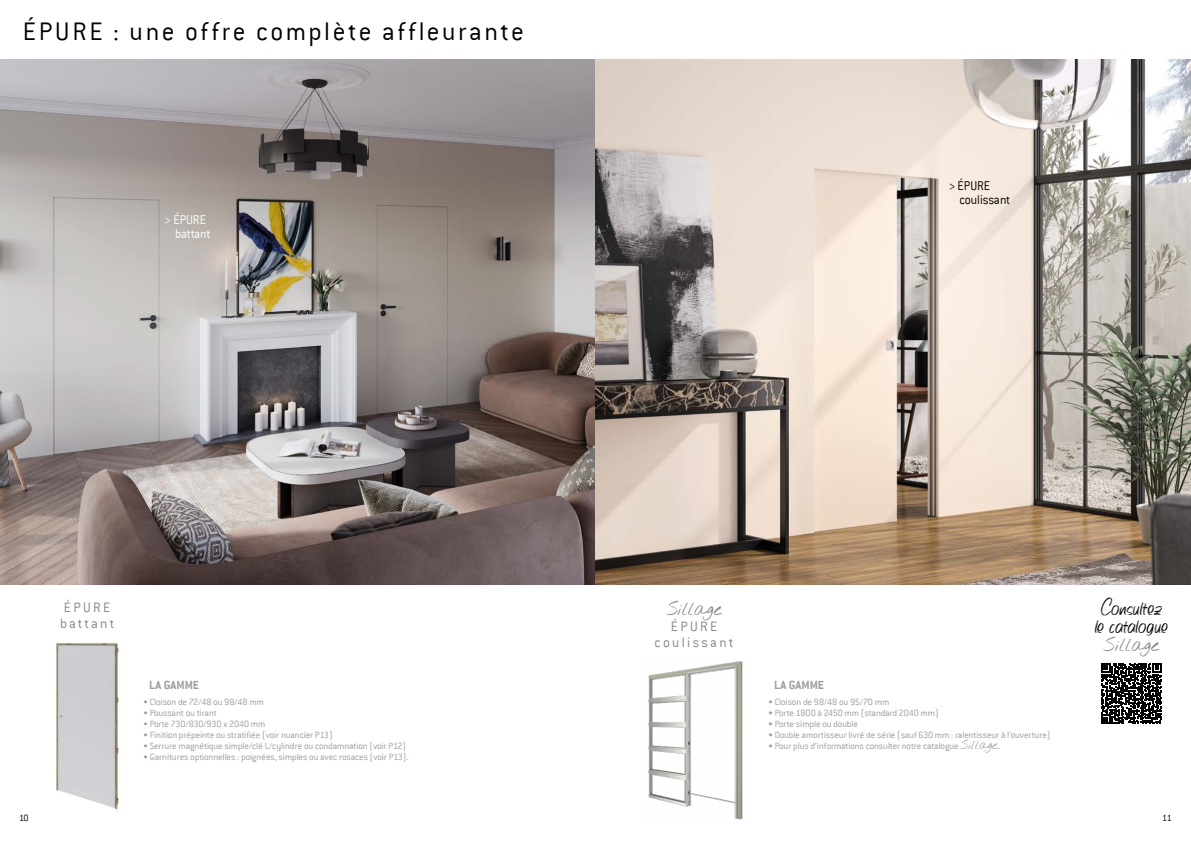
<style>
.page{position:relative;width:1191px;height:842px;background:#fff}
.page>*{position:absolute;margin:0;border:0;box-sizing:border-box;transform-origin:0 0}
.t1{font:300 28px "Conduit ITC";letter-spacing:.095em;color:#000}
.t2{font:300 15px/16px "Conduit ITC";letter-spacing:.16em;color:#878787}
.t3{font:15px "Nothing You Could Do";color:#878787}
.t4{font:14.7px/18px "Bonitto";letter-spacing:.03em;color:#000;text-align:center}
.t5{font:300 14px/14px "Conduit ITC";color:#000;scale:.95 1}
.t6{font:300 14px/14px "Conduit ITC";letter-spacing:-.01em;color:#fff;scale:.95 1}
.t7{font:700 13px "Conduit ITC";color:#9c9e9e}
.t8{font:300 10px "Conduit ITC";letter-spacing:-.015em;color:#9d9d9c}
.t9{font:300 10px "Conduit ITC";color:#000}
.s1{font-family:"Nothing You Could Do";font-weight:400}
</style>
<div class="page">
<img style="left:56px;top:643px;width:63px;height:168px">
<img style="left:0;top:60px;width:1191px;height:524px">
<img style="left:648px;top:661px;width:95px;height:159px">
<svg style="left:1101px;top:663px;width:60px;height:61px"></svg>
<h1 class="t1" style="left:23px;top:16px;width:503px">ÉPURE : une offre complète affleurante</h1>
<h3 class="t6" style="left:175px;top:213px;width:39px;text-indent:-11px">&gt; ÉPURE battant</h3>
<h3 class="t5" style="left:959px;top:179px;width:55px;text-indent:-11px">&gt; ÉPURE coulissant</h3>
<h2 class="t2" style="left:60px;top:599px;width:56px">ÉPURE battant</h2>
<h2 class="t3" style="left:666px;top:601px;width:57px">Sillage</h2>
<h2 class="t2" style="left:654px;top:618px;width:81px;text-align:center">ÉPURE coulissant</h2>
<h3 class="t7" style="left:149px;top:678px;width:51px">LA GAMME</h3>
<p class="t8" style="left:144px;top:696px;width:122px">• Cloison de 72/48 ou 98/48 mm</p>
<p class="t8" style="left:144px;top:707px;width:75px">• Poussant ou tirant</p>
<p class="t8" style="left:144px;top:718px;width:123px">• Porte 730/830/930 x 2040 mm</p>
<p class="t8" style="left:144px;top:729px;width:190px">• Finition prépeinte ou stratifiée (voir nuancier P13)</p>
<p class="t8" style="left:144px;top:740px;width:264px">• Serrure magnétique simple/clé L/cylindre ou condamnation (voir P12)</p>
<p class="t8" style="left:144px;top:751px;width:266px">• Garnitures optionnelles : poignées, simples ou avec rosaces (voir P13).</p>
<h3 class="t7" style="left:774px;top:678px;width:51px">LA GAMME</h3>
<p class="t8" style="left:768px;top:696px;width:122px">• Cloison de 98/48 ou 95/70 mm</p>
<p class="t8" style="left:768px;top:707px;width:172px">• Porte 1800 à 2450 mm (standard 2040 mm)</p>
<p class="t8" style="left:768px;top:718px;width:91px">• Porte simple ou double</p>
<p class="t8" style="left:768px;top:729px;width:283px">• Double amortisseur livré de série (sauf 630 mm : ralentisseur à l’ouverture)</p>
<p class="t8" style="left:768px;top:740px;width:232px">• Pour plus d’informations consulter notre catalogue <span class="s1">Sillage.</span></p>
<h3 class="t4" style="left:1095px;top:598px;width:74px">Consultez le catalogue</h3>
<h2 class="t3" style="left:1103px;top:637px;width:57px">Sillage</h2>
<p class="t9" style="left:19px;top:812px;width:11px">10</p>
<p class="t9" style="left:1162px;top:812px;width:11px">11</p>
</div>
